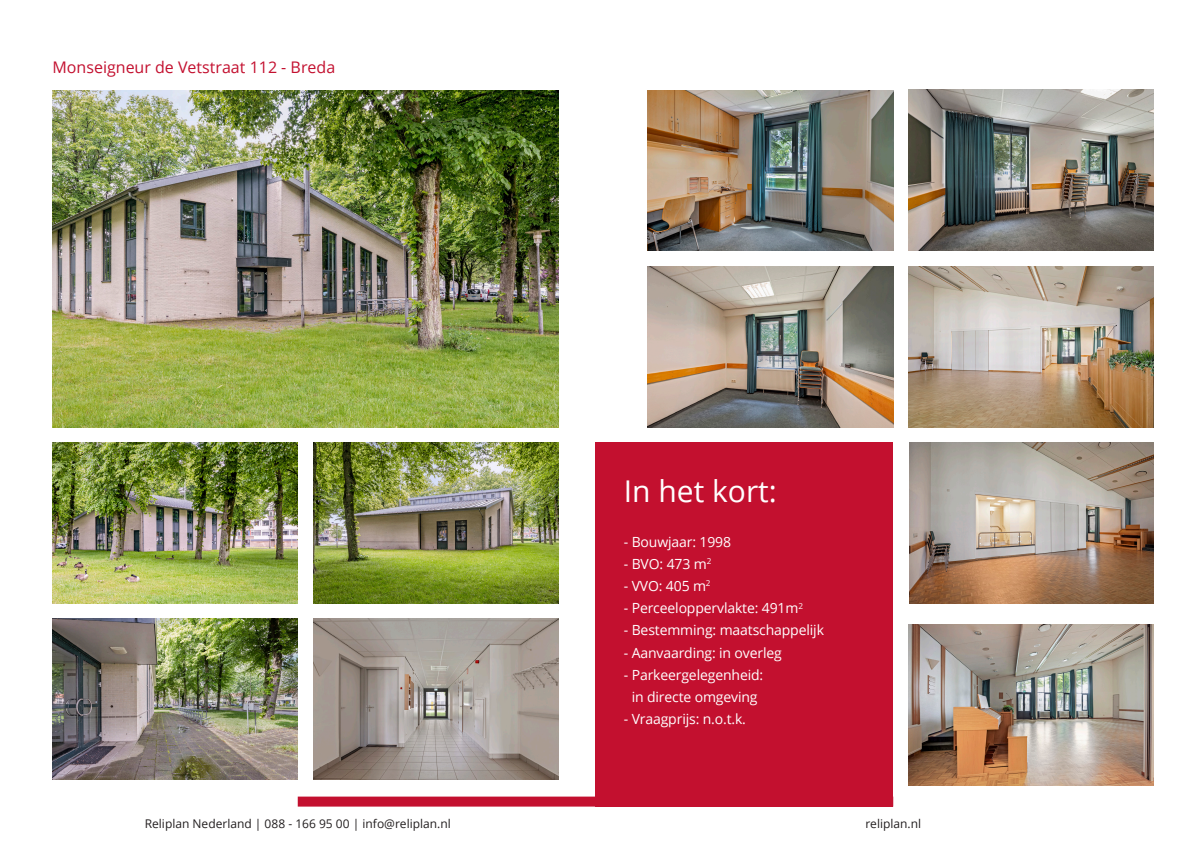
<style>
.page{position:relative;width:1191px;height:842px;background:#fff}
.page>*{position:absolute;margin:0;border:0;box-sizing:border-box;transform-origin:0 0}
.t1{font:30px "Open Sans";color:#fff}
.t2{font:16px "Open Sans";color:#c3102f}
.t3{font:14px/22.2px "Open Sans";letter-spacing:-.01em;color:#fff;text-align:center}
.t4{font:12px "Open Sans";color:#231f20}
</style>
<div class="page">
<div style="left:298px;top:796px;width:297px;height:10px;background:#c3102f"></div>
<img style="left:313px;top:618px;width:245px;height:161px">
<img style="left:313px;top:442px;width:245px;height:161px">
<img style="left:52px;top:618px;width:245px;height:161px">
<img style="left:908px;top:90px;width:245px;height:161px">
<img style="left:909px;top:442px;width:244px;height:161px">
<img style="left:908px;top:624px;width:245px;height:161px">
<img style="left:648px;top:266px;width:245px;height:161px">
<div style="left:595px;top:442px;width:298px;height:364px;background:#c3102f"></div>
<img style="left:52px;top:90px;width:506px;height:337px">
<img style="left:52px;top:442px;width:245px;height:161px">
<img style="left:648px;top:90px;width:245px;height:161px">
<img style="left:908px;top:266px;width:245px;height:161px">
<p class="t2" style="left:52px;top:56px;width:284px">Monseigneur de Vetstraat 112 - Breda</p>
<p class="t1" style="left:624px;top:471px;width:154px">In het kort:</p>
<p class="t3" style="left:624px;top:530px;width:109px">- Bouwjaar: 1998</p>
<p class="t3" style="left:624px;top:552px;width:89px">- BVO: 473 m<sup>2</sup></p>
<p class="t3" style="left:624px;top:574px;width:88px">- VVO: 405 m<sup>2</sup></p>
<p class="t3" style="left:624px;top:597px;width:181px">- Perceeloppervlakte: 491m<sup>2</sup></p>
<p class="t3" style="left:624px;top:619px;width:202px">- Bestemming: maatschappelijk</p>
<p class="t3" style="left:624px;top:641px;width:159px">- Aanvaarding: in overleg</p>
<p class="t3" style="left:624px;top:663px;width:141px">- Parkeergelegenheid: in directe omgeving</p>
<p class="t3" style="left:624px;top:708px;width:124px">- Vraagprijs: n.o.t.k.</p>
<p class="t4" style="left:145px;top:815px;width:307px">Reliplan Nederland | 088 - 166 95 00 | info@reliplan.nl</p>
<p class="t4" style="left:865px;top:815px;width:57px">reliplan.nl</p>
</div>
